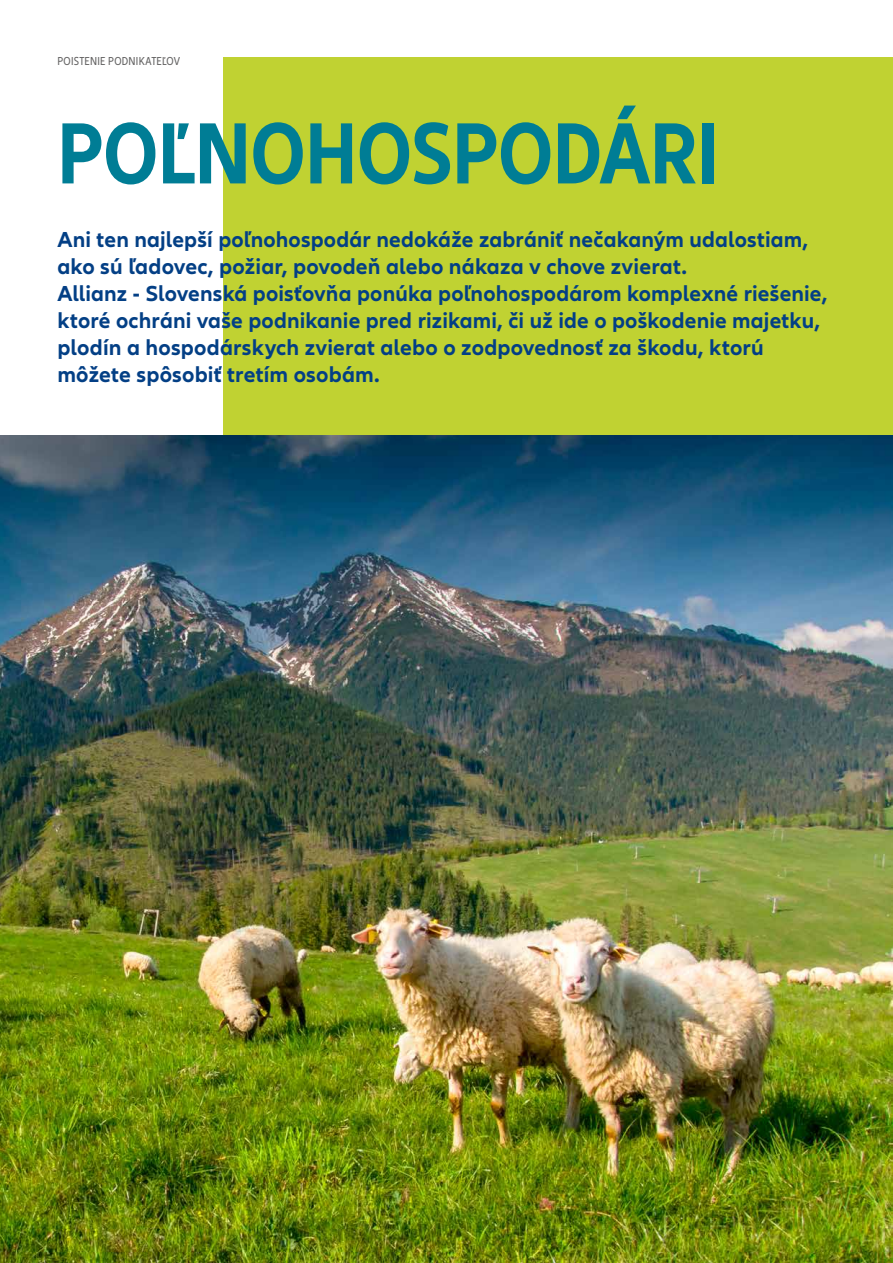
<style>
.page{position:relative;width:893px;height:1263px;background:#fff}
.page>*{position:absolute;margin:0;border:0;box-sizing:border-box;transform-origin:0 0}
.t1{font:700 condensed 90px "Allianz Neo";color:#007d95}
.t2{font:700 22.5px/27px "Allianz Neo";letter-spacing:.005em;color:#033f85}
.t3{font:condensed 12px "Allianz Neo";letter-spacing:.025em;color:#646363}
</style>
<div class="page">
<div style="left:223px;top:57px;width:670px;height:653px;background:#c0d232"></div>
<img style="left:0;top:435px;width:893px;height:828px">
<p class="t3" style="left:57px;top:55px;width:124px">POISTENIE PODNIKATEĽOV</p>
<h1 class="t1" style="left:57px;top:101px;width:663px">POĽNOHOSPODÁRI</h1>
<p class="t2" style="left:57px;top:227px;width:771px">Ani ten najlepší poľnohospodár nedokáže zabrániť nečakaným udalostiam, ako sú ľadovec, požiar, povodeň alebo nákaza v chove zvierat.<br>Allianz - Slovenská poisťovňa ponúka poľnohospodárom komplexné riešenie, ktoré ochráni vaše podnikanie pred rizikami, či už ide o poškodenie majetku, plodín a hospodárskych zvierat alebo o zodpovednosť za škodu, ktorú môžete spôsobiť tretím osobám.</p>
</div>
